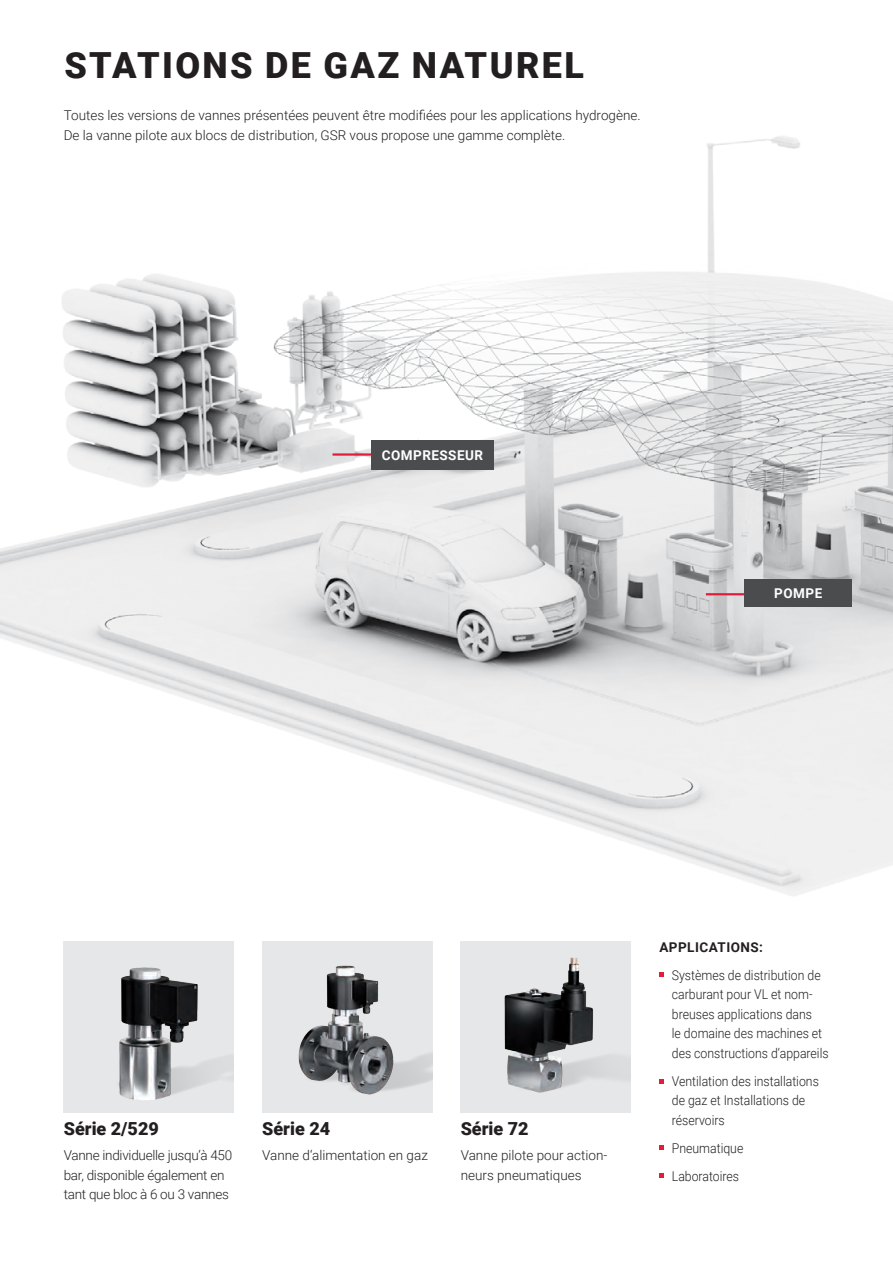
<style>
.page{position:relative;width:893px;height:1263px;background:#fff}
.page>*{position:absolute;margin:0;border:0;box-sizing:border-box;transform-origin:0 0}
.t1{font:900 36px "Roboto";letter-spacing:.065em;color:#231f20}
.t2{font:900 18px "Roboto";color:#231f20}
.t3{font:300 13.5px/19.5px "Roboto";color:#231f20}
.t4{font:300 13.5px/19.5px "Roboto";color:#231f20;scale:.91 1}
.t5{font:300 13.5px/19.5px "Roboto";letter-spacing:-.02em;color:#231f20}
.t6{font:700 13.5px "Roboto";letter-spacing:.035em;color:#fff}
.t7{font:700 13.5px "Roboto";letter-spacing:.035em;color:#231f20}
</style>
<div class="page">
<img style="left:0;top:136px;width:893px;height:807px">
<div style="left:283px;top:187px;width:121px;height:55px;background:#fff"></div>
<div style="left:233px;top:230px;width:121px;height:55px;background:#fff"></div>
<svg style="left:659px;top:973px;width:4px;height:4px"></svg>
<svg style="left:659px;top:1079px;width:4px;height:4px"></svg>
<svg style="left:659px;top:1145px;width:4px;height:4px"></svg>
<hr style="left:706px;top:593px;width:48px;height:2px;background:#e41c3b">
<hr style="left:333px;top:453px;width:48px;height:3px;background:#e41c3b">
<div style="left:744px;top:579px;width:108px;height:27px;background:#4b4c4d"></div>
<div style="left:371px;top:440px;width:123px;height:29px;background:#4b4c4d"></div>
<div style="left:262px;top:941px;width:170px;height:171px;background:#e6e7e9"></div>
<img style="left:298px;top:965px;width:134px;height:130px">
<img style="left:64px;top:941px;width:170px;height:171px">
<img style="left:461px;top:941px;width:170px;height:171px">
<svg style="left:659px;top:1174px;width:4px;height:4px"></svg>
<h1 class="t1" style="left:64px;top:40px;width:521px">STATIONS DE GAZ NATUREL</h1>
<p class="t3" style="left:64px;top:105px;width:578px">Toutes les versions de vannes présentées peuvent être modifiées pour les applications hydrogène.<br>De la vanne pilote aux blocs de distribution, GSR vous propose une gamme complète.</p>
<p class="t6" style="left:382px;top:445px;width:103px">COMPRESSEUR</p>
<p class="t6" style="left:774px;top:584px;width:50px">POMPE</p>
<h2 class="t2" style="left:64px;top:1116px;width:97px">Série 2/529</h2>
<h2 class="t2" style="left:262px;top:1116px;width:69px">Série 24</h2>
<h2 class="t2" style="left:461px;top:1116px;width:69px">Série 72</h2>
<p class="t5" style="left:64px;top:1145px;width:170px">Vanne individuelle jusqu‘à 450 bar, disponible également en tant que bloc à 6 ou 3 vannes</p>
<p class="t3" style="left:262px;top:1145px;width:167px">Vanne d‘alimentation en gaz</p>
<p class="t3" style="left:461px;top:1145px;width:148px">Vanne pilote pour action&shy;neurs pneumatiques</p>
<p class="t7" style="left:659px;top:937px;width:105px">APPLICATIONS:</p>
<p class="t4" style="left:672px;top:964px;width:174px">Systèmes de distribution de carburant pour VL et nom&shy;breuses applications dans<br>le domaine des machines et des constructions d‘appareils</p>
<p class="t4" style="left:672px;top:1070px;width:163px">Ventilation des installations de gaz et Installations de réservoirs</p>
<p class="t4" style="left:672px;top:1133px;width:80px;line-height:28px">Pneumatique<br>Laboratoires</p>
</div>
